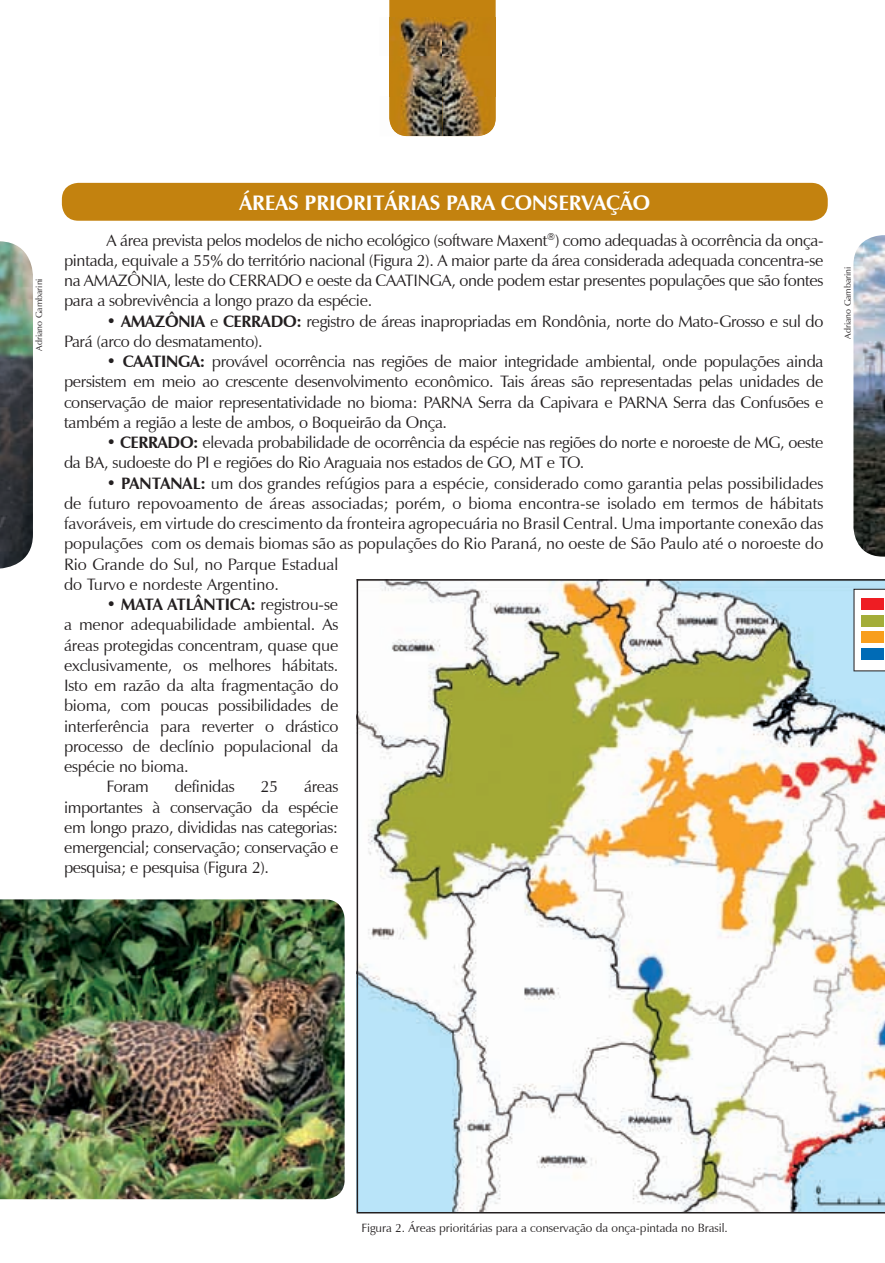
<style>
.page{position:relative;width:885px;height:1263px;background:#fff}
.page>*{position:absolute;margin:0;border:0;box-sizing:border-box;transform-origin:0 0}
.t1{font:700 21px "Zapf Humanist 601 BT";color:#fff}
.t2{font:16.5px/20.2px "Zapf Humanist 601 BT";letter-spacing:-.01em;color:#231f20;text-align:justify}
.t3{font:700 16.5px "Zapf Humanist 601 BT";letter-spacing:-.01em;color:#231f20}
.t4{font:12px "Zapf Humanist 601 BT";color:#231f20}
.t5{font:9px "Zapf Humanist 601 BT";color:#231f20}
.s1{font-weight:700}
.s2{font-weight:400}
</style>
<div class="page">
<div style="left:389px;top:0;width:106px;height:17px;background:#c3820f"></div>
<img style="left:495px;top:17px;width:1px;height:79px">
<img style="left:495px;top:96px;width:1px;height:27px">
<img style="left:389px;top:17px;width:106px;height:119px">
<div style="left:62px;top:183px;width:765px;height:38px;background:#c3820f;border-radius:16px"></div>
<img style="left:0;top:241px;width:33px;height:327px">
<img style="left:0;top:899px;width:344px;height:300px">
<img style="left:853px;top:235px;width:31px;height:322px">
<svg style="left:356px;top:579px;width:528px;height:634px"></svg>
<p class="t5" style="left:34px;top:351px;width:74px;rotate:-90deg">Adriano Gambarini</p>
<p class="t1" style="left:239px;top:190px;width:412px">ÁREAS PRIORITÁRIAS PARA CONSERVAÇÃO</p>
<p class="t2" style="left:64px;top:230px;width:761px;text-indent:43px">A área prevista pelos modelos de nicho ecológico (software Maxent<sup>®</sup>) como adequadas à ocorrência da onça&shy;pintada, equivale a 55% do território nacional (Figura 2). A maior parte da área considerada adequada concentra-se na AMAZÔNIA, leste do CERRADO e oeste da CAATINGA, onde podem estar presentes populações que são fontes para a sobrevivência a longo prazo da espécie.</p>
<p class="t2" style="left:64px;top:311px;width:761px;text-indent:43px">• <span class="s1">AMAZÔNIA</span> e <span class="s1">CERRADO:</span> registro de áreas inapropriadas em Rondônia, norte do Mato-Grosso e sul do<br>Pará (arco do desmatamento).</p>
<p class="t2" style="left:64px;top:351px;width:761px;text-indent:43px">• <span class="s1">CAATINGA:</span> provável ocorrência nas regiões de maior integridade ambiental, onde populações ainda persistem em meio ao crescente desenvolvimento econômico. Tais áreas são representadas pelas unidades de conservação de maior representatividade no bioma: PARNA Serra da Capivara e PARNA Serra das Confusões e também a região a leste de ambos, o Boqueirão da Onça.</p>
<p class="t2" style="left:64px;top:432px;width:761px;text-indent:43px">• <span class="s1">CERRADO:</span> elevada probabilidade de ocorrência da espécie nas regiões do norte e noroeste de MG, oeste da BA, sudoeste do PI e regiões do Rio Araguaia nos estados de GO, MT e TO.</p>
<p class="t2" style="left:64px;top:473px;width:760px;text-align:left;text-indent:43px"><span class="s1">• PANTANAL:</span> um dos grandes refúgios para a espécie, considerado como garantia pelas possibilidades de futuro repovoamento de áreas associadas; porém, o bioma encontra-se isolado em termos de hábitats favoráveis, em virtude do crescimento da fronteira agropecuária no Brasil Central. Uma importante conexão das populações com os demais biomas são as populações do Rio Paraná, no oeste de São Paulo até o noroeste do Rio Grande do Sul, no Parque Estadual<br>do Turvo e nordeste Argentino.</p>
<p class="t3" style="left:106px;top:594px;width:233px">• MATA ATLÂNTICA: <span class="s2">registrou-se</span></p>
<p class="t2" style="left:64px;top:615px;width:276px">a menor adequabilidade ambiental. As</p>
<p class="t2" style="left:64px;top:635px;width:276px">áreas protegidas concentram, quase que</p>
<p class="t2" style="left:64px;top:655px;width:276px">exclusivamente, os melhores hábitats.</p>
<p class="t2" style="left:64px;top:675px;width:276px">Isto em razão da alta fragmentação do</p>
<p class="t2" style="left:64px;top:696px;width:276px">bioma, com poucas possibilidades de</p>
<p class="t2" style="left:64px;top:716px;width:276px">interferência para reverter o drástico</p>
<p class="t2" style="left:64px;top:736px;width:276px">processo de declínio populacional da</p>
<p class="t2" style="left:64px;top:756px;width:126px">espécie no bioma.</p>
<p class="t2" style="left:106px;top:777px;width:44px">Foram</p>
<p class="t2" style="left:175px;top:777px;width:61px">definidas</p>
<p class="t2" style="left:260px;top:777px;width:19px">25</p>
<p class="t2" style="left:64px;top:777px;width:276px;text-indent:240px">áreas importantes à conservação da espécie em longo prazo, divididas nas categorias: emergencial; conservação; conservação e pesquisa; e pesquisa (Figura 2).</p>
<p class="t5" style="left:841px;top:339px;width:74px;rotate:-90deg">Adriano Gambarini</p>
<p class="t4" style="left:361px;top:1220px;width:367px">Figura 2. Áreas prioritárias para a conservação da onça-pintada no Brasil.</p>
</div>
